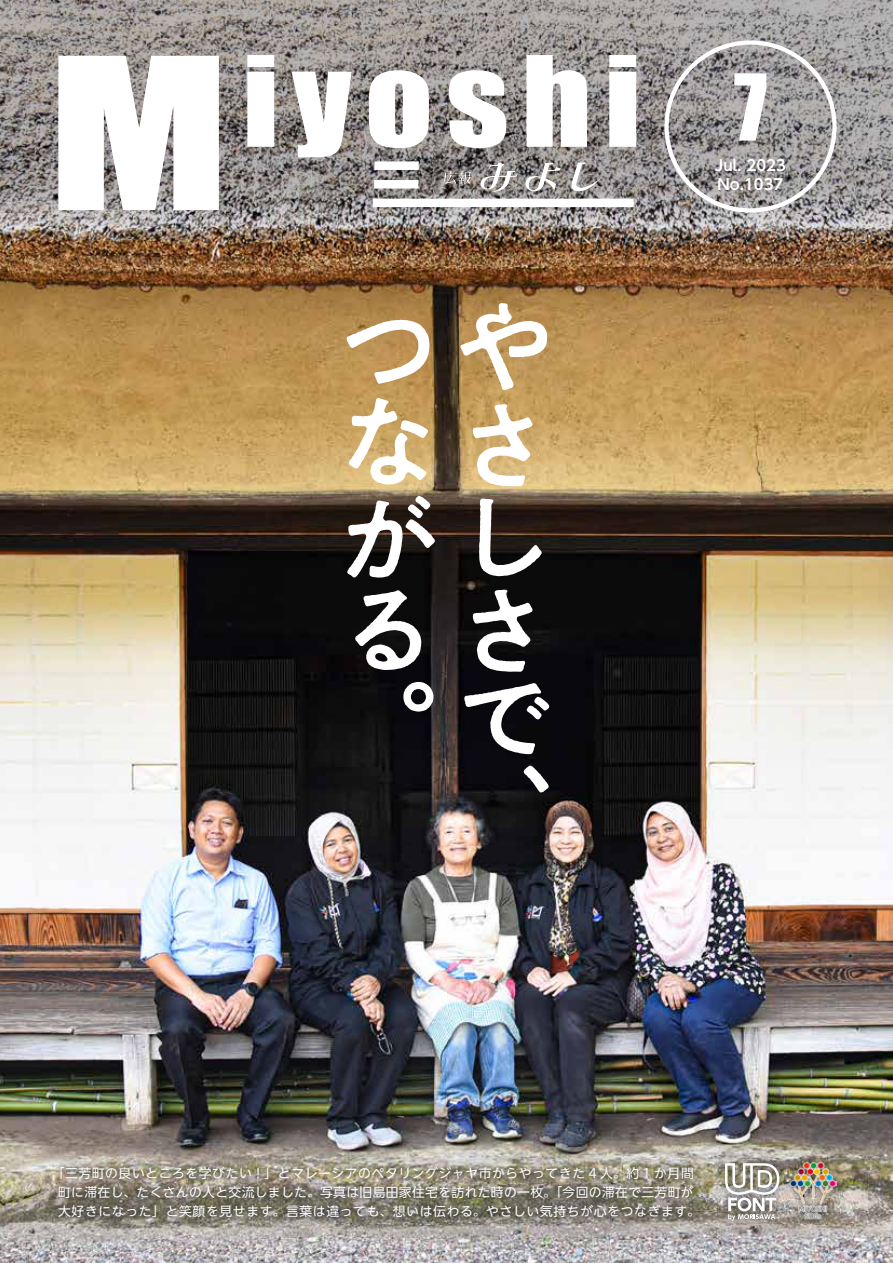
<style>
.page{position:relative;width:893px;height:1263px;background:#fff}
.page>*{position:absolute;margin:0;border:0;box-sizing:border-box;transform-origin:0 0}
.t1{font:96.6px/95.1px "P Shuei N Go Gin Std N B";color:#fff}
.t2{font:85.05px "Impact";color:#fff}
.t3{font:700 14.85px/19.2px "UD Shin Go NT Pro De";color:#fff}
.t4{font:12.75px/19.2px "UD Shin Go NT Pro";letter-spacing:.05em;color:#fff;text-align:center}
</style>
<div class="page">
<img style="left:0;top:250px;width:893px;height:1013px">
<img style="left:0;top:0;width:893px;height:250px">
<div style="left:373px;top:199px;width:261px;height:8px;background:#fff"></div>
<svg style="left:58px;top:56px;width:161px;height:154px"></svg>
<svg style="left:247px;top:55px;width:389px;height:137px"></svg>
<div style="left:664px;top:40px;width:173px;height:173px;border:4px solid #fff;border-radius:50%"></div>
<div style="left:51px;top:1159px;width:650px;height:66px;background:#231f20;opacity:.5"></div>
<div style="left:717px;top:1155px;width:70px;height:72px;background:#231f20;opacity:.75"></div>
<svg style="left:725px;top:1163px;width:54px;height:57px"></svg>
<div style="left:783px;top:1155px;width:60px;height:72px;background:#231f20;opacity:.75"></div>
<img style="left:790px;top:1160px;width:47px;height:61px">
<h1 class="t1" style="left:340px;top:299px;width:209px">つやな<br>が<br>るさ。</h1>
<h1 class="t1" style="left:456px;top:402px;width:87px;line-height:88.8px">さし</h1>
<h1 class="t1" style="left:456px;top:668px;width:94px;line-height:94.7px">で、</h1>
<h2 class="t2" style="left:734px;top:41px;width:35px">7</h2>
<p class="t3" style="left:715px;top:155px;width:72px">Jul. 2023<br>No.1037</p>
<p class="t4" style="left:52px;top:1163px;width:650px">「三芳町の良いところを学びたい！」とマレーシアのペタリングジャヤ市からやってきた 4 人。約 1 か月間町に滞在し、たくさんの人と交流しました。写真は旧島田家住宅を訪れた時の一枚。「今回の滞在で三芳町が大好きになった」と笑顔を見せます。言葉は違っても、想いは伝わる。やさしい気持ちが心をつなぎます。</p>
</div>
